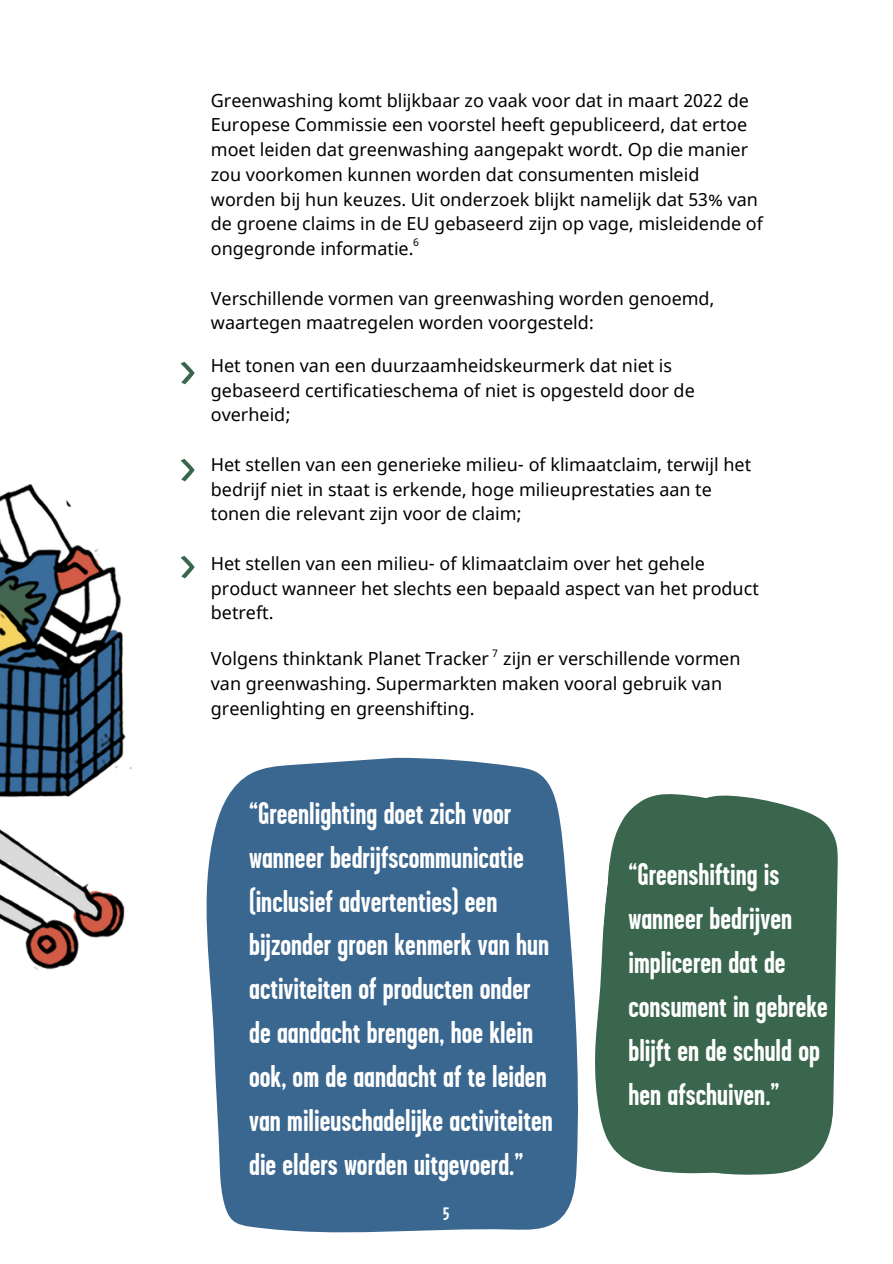
<style>
.page{position:relative;width:893px;height:1264px;background:#fff}
.page>*{position:absolute;margin:0;border:0;box-sizing:border-box;transform-origin:0 0}
.t1{font:700 60px "Garage Gothic";color:#39664d}
.t2{font:700 31.5px/43.8px "Garage Gothic";color:#fff}
.t3{font:18px/24.8px "Noto Sans";color:#000}
.t4{font:700 18px "Garage Gothic";color:#fff}
.t5{font:10.5px "Noto Sans";color:#000}
</style>
<div class="page">
<img style="left:0;top:484px;width:132px;height:487px">
<svg style="left:206px;top:757px;width:372px;height:476px;fill:#3a678f"></svg>
<svg style="left:805px;top:811px;width:33px;height:354px"></svg>
<svg style="left:628px;top:794px;width:177px;height:381px;fill:#39664d"></svg>
<div style="left:595px;top:812px;width:238px;height:351px;background:#39664d"></div>
<p class="t1" style="left:179px;top:335px;width:18px">&gt;</p>
<p class="t1" style="left:179px;top:432px;width:18px">&gt;</p>
<p class="t1" style="left:179px;top:529px;width:18px">&gt;</p>
<p class="t3" style="left:211px;top:87px;width:553px">Greenwashing komt blijkbaar zo vaak voor dat in maart 2022 de Europese Commissie een voorstel heeft gepubliceerd, dat ertoe moet leiden dat greenwashing aangepakt wordt. Op die manier zou voorkomen kunnen worden dat consumenten misleid worden bij hun keuzes. Uit onderzoek blijkt namelijk dat 53% van de groene claims in de EU gebaseerd zijn op vage, misleidende of ongegronde informatie.</p>
<p class="t3" style="left:211px;top:285px;width:505px">Verschillende vormen van greenwashing worden genoemd, waartegen maatregelen worden voorgesteld:</p>
<p class="t5" style="left:413px;top:235px;width:7px">6</p>
<p class="t3" style="left:211px;top:352px;width:485px">Het tonen van een duurzaamheidskeurmerk dat niet is gebaseerd certificatieschema of niet is opgesteld door de overheid;</p>
<p class="t3" style="left:211px;top:451px;width:541px">Het stellen van een generieke milieu- of klimaatclaim, terwijl het bedrijf niet in staat is erkende, hoge milieuprestaties aan te tonen die relevant zijn voor de claim;</p>
<p class="t3" style="left:211px;top:550px;width:549px">Het stellen van een milieu- of klimaatclaim over het gehele product wanneer het slechts een bepaald aspect van het product betreft.</p>
<p class="t5" style="left:492px;top:646px;width:7px">7</p>
<p class="t3" style="left:211px;top:646px;width:531px">Volgens thinktank Planet Tracker zijn er verschillende vormen van greenwashing. Supermarkten maken vooral gebruik van greenlighting en greenshifting.</p>
<p class="t2" style="left:249px;top:791px;width:305px">“Greenlighting doet zich voor wanneer bedrijfscommunicatie (inclusief advertenties) een bijzonder groen kenmerk van hun activiteiten of producten onder de aandacht brengen, hoe klein ook, om de aandacht af te leiden van milieuschadelijke activiteiten die elders worden uitgevoerd.”</p>
<p class="t4" style="left:443px;top:1204px;width:8px">5</p>
<p class="t2" style="left:628px;top:852px;width:201px">“Greenshifting is wanneer bedrijven impliceren dat de consument in gebreke blijft en de schuld op hen afschuiven.”</p>
</div>
